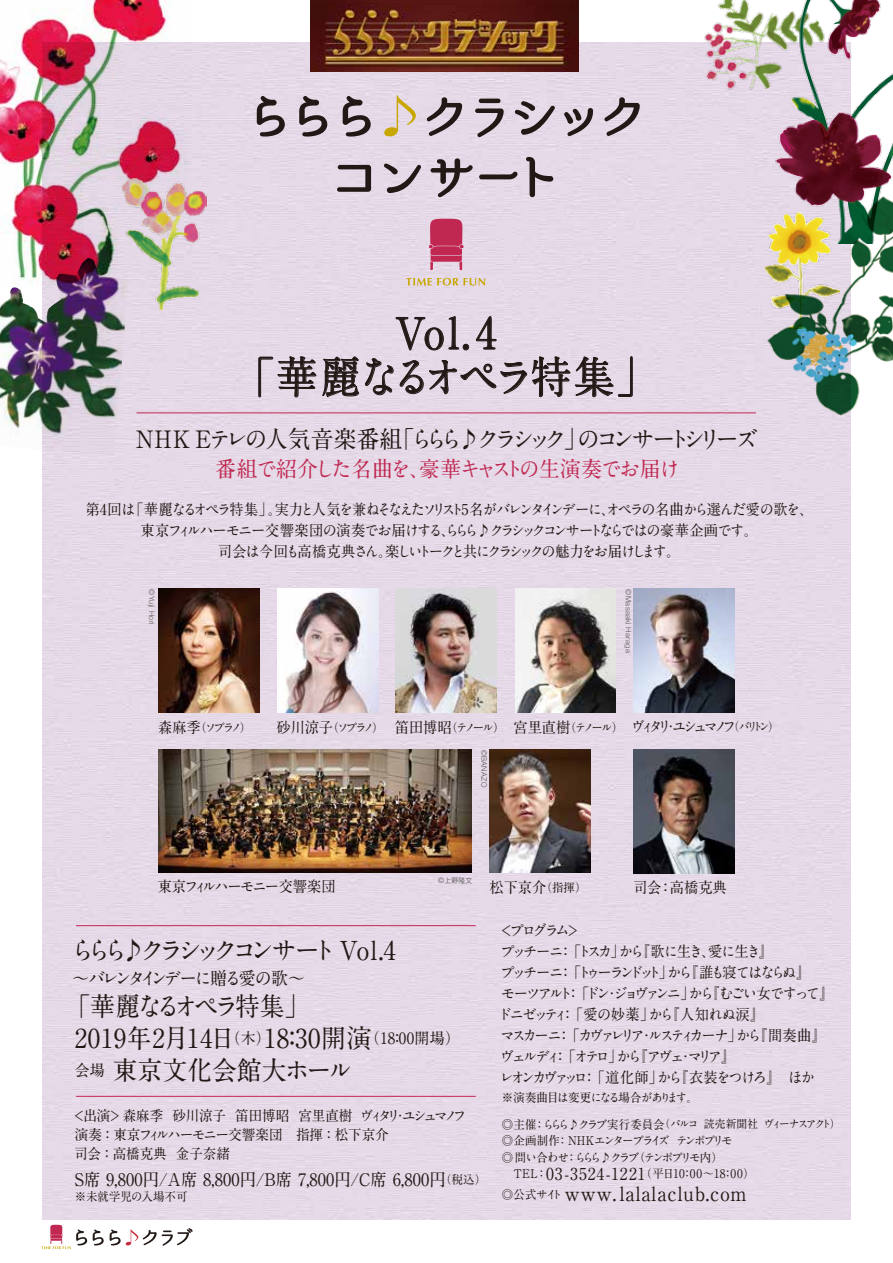
<style>
.page{position:relative;width:893px;height:1263px;background:#fff}
.page>*{position:absolute;margin:0;border:0;box-sizing:border-box;transform-origin:0 0}
.t1{font:700 43.5px/44.2px "A1 Mincho Std";letter-spacing:-.075em;color:#221815;text-align:center;scale:.95 1}
.t2{font:700 26.1px/32.1px "A1 Mincho Std";color:#221815;scale:.95 1}
.t3{font:700 26.1px "A1 Mincho Std";letter-spacing:-.24em;color:#221815;scale:.95 1}
.t4{font:700 24px "A1 Mincho Std";letter-spacing:-.17em;color:#221815;scale:.95 1}
.t5{font:700 21.75px "A1 Mincho Std";letter-spacing:-.055em;color:#c02851;scale:.95 1}
.t6{font:700 19.5px "A1 Mincho Std";letter-spacing:.05em;color:#221815;scale:.95 1}
.t7{font:700 18px "A1 Mincho Std";letter-spacing:-.155em;color:#221815;scale:.95 1}
.t8{font:700 17.25px "A1 Mincho Std";letter-spacing:.01em;color:#221815;scale:.95 1}
.t9{font:700 15px/21px "A1 Mincho Std";letter-spacing:-.195em;color:#221815;scale:.75 1}
.t10{font:700 15px/21px "A1 Mincho Std";letter-spacing:-.125em;color:#221815;text-align:center;scale:.95 1}
.t11{font:700 15px "A1 Mincho Std";letter-spacing:-.275em;color:#221815;scale:.9 1}
.t12{font:700 15px "A1 Mincho Std";letter-spacing:-.16em;color:#221815;scale:.95 1}
.t13{font:700 15px "A1 Mincho Std";letter-spacing:-.1em;color:#221815;scale:.95 1}
.t14{font:700 14.25px/18.8px "A1 Mincho Std";color:#221815;scale:.75 1}
.t15{font:700 12px/16.5px "A1 Mincho Std";letter-spacing:-.13em;color:#221815;scale:.95 1}
.t16{font:700 12px "A1 Mincho Std";letter-spacing:-.27em;color:#221815;scale:.95 1}
.t17{font:700 12px "A1 Mincho Std";letter-spacing:-.085em;color:#221815;scale:.95 1}
.t18{font:700 12px "A1 Mincho Std";color:#221815;scale:.95 1}
.t19{font:700 11.25px "A1 Mincho Std";letter-spacing:-.185em;color:#221815;scale:.95 1}
.t20{font:300 7.5px "Helvetica Neue";letter-spacing:.05em;color:#595757}
.t21{font:6.75px "Koz Go Pr 6 N";color:#595757}
.s1{font-size:15px}
.s2{font-size:12px}
.s3{font-family:"Helvetica Neue";font-weight:300;font-size:7.5px}
.s4{font-size:16.5px}
</style>
<div class="page">
<div style="left:43px;top:43px;width:807px;height:1176px;background:#e6dae8"></div>
<img style="left:674px;top:23px;width:42px;height:89px">
<img style="left:716px;top:0;width:177px;height:243px">
<img style="left:763px;top:195px;width:130px;height:222px">
<img style="left:0;top:0;width:192px;height:258px">
<img style="left:122px;top:179px;width:84px;height:131px">
<img style="left:0;top:258px;width:136px;height:197px">
<img style="left:310px;top:0;width:269px;height:72px">
<svg style="left:93px;top:1229px;width:11px;height:16px"></svg>
<svg style="left:110px;top:1228px;width:83px;height:18px"></svg>
<svg style="left:41px;top:1225px;width:46px;height:24px"></svg>
<svg style="left:258px;top:349px;width:101px;height:49px;background:#b8acb7"></svg>
<svg style="left:365px;top:316px;width:268px;height:81px;background:#d0c4d0"></svg>
<hr style="left:137px;top:412px;width:619px;height:1px;background:#c02851">
<img style="left:634px;top:589px;width:100px;height:124px">
<img style="left:158px;top:589px;width:101px;height:124px">
<img style="left:277px;top:589px;width:101px;height:124px">
<img style="left:396px;top:589px;width:101px;height:124px">
<img style="left:515px;top:589px;width:101px;height:124px">
<img style="left:490px;top:749px;width:101px;height:124px">
<img style="left:634px;top:749px;width:100px;height:124px">
<img style="left:158px;top:749px;width:314px;height:124px">
<hr style="left:76px;top:925px;width:400px;height:1px;background:#c02851">
<hr style="left:76px;top:1096px;width:400px;height:1px;background:#c02851">
<svg style="left:257px;top:96px;width:28px;height:41px"></svg>
<svg style="left:299px;top:96px;width:29px;height:41px"></svg>
<svg style="left:343px;top:96px;width:28px;height:41px"></svg>
<svg style="left:384px;top:95px;width:32px;height:41px"></svg>
<svg style="left:427px;top:97px;width:35px;height:39px"></svg>
<svg style="left:475px;top:99px;width:29px;height:38px"></svg>
<svg style="left:515px;top:101px;width:40px;height:34px"></svg>
<svg style="left:564px;top:108px;width:29px;height:28px"></svg>
<svg style="left:604px;top:97px;width:36px;height:39px"></svg>
<svg style="left:337px;top:165px;width:34px;height:27px"></svg>
<svg style="left:384px;top:163px;width:37px;height:30px"></svg>
<svg style="left:431px;top:158px;width:42px;height:39px;background:#a89da6"></svg>
<svg style="left:479px;top:172px;width:39px;height:7px"></svg>
<svg style="left:526px;top:157px;width:27px;height:40px"></svg>
<svg style="left:406px;top:278px;width:79px;height:8px"></svg>
<svg style="left:429px;top:219px;width:35px;height:51px;background:#c95375"></svg>
<h1 class="t1" style="left:233px;top:305px;width:449px">Vol.4<br>「華麗なるオペラ特集」</h1>
<h3 class="t4" style="left:136px;top:419px;width:656px">NHK Eテレの人気音楽番組「ららら♪クラシック」のコンサートシリーズ</h3>
<h3 class="t5" style="left:216px;top:451px;width:490px">番組で紹介した名曲を、豪華キャストの生演奏でお届け</h3>
<p class="t10" style="left:85px;top:497px;width:768px">第4回は「華麗なるオペラ特集」。実力と人気を兼ねそなえたソリスト5名がバレンタインデーに、オペラの名曲から選んだ愛の歌を、東京フィルハーモニー交響楽団の演奏でお届けする、ららら♪クラシックコンサートならではの豪華企画です。<br>司会は今回も高橋克典さん。楽しいトークと共にクラシックの魅力をお届けします。</p>
<p class="t20" style="left:158px;top:589px;width:37px;rotate:90deg">©Yuji Hori</p>
<p class="t20" style="left:634px;top:589px;width:65px;rotate:90deg">©Masaaki Haraga</p>
<p class="t15" style="left:158px;top:717px;width:99px"><span class="s1">森麻季</span>（ソプラノ）</p>
<p class="t11" style="left:631px;top:714px;width:166px">ヴィタリ・ユシュマノフ<span class="s2">（バリトン）</span></p>
<p class="t16" style="left:277px;top:717px;width:366px"><span class="s1">砂川涼子</span>（ソプラノ） <span class="s1">笛田博昭</span>（テノール） <span class="s1">宮里直樹</span>（テノール）</p>
<p class="t20" style="left:490px;top:749px;width:39px;rotate:90deg">©BANAZO</p>
<p class="t13" style="left:158px;top:874px;width:189px">東京フィルハーモニー交響楽団</p>
<p class="t21" style="left:438px;top:876px;width:36px"><span class="s3">©</span>上野隆文</p>
<p class="t12" style="left:489px;top:875px;width:104px">松下京介<span class="s2">（指揮）</span></p>
<p class="t12" style="left:633px;top:875px;width:100px">司会：高橋克典</p>
<h2 class="t3" style="left:70px;top:929px;width:344px">ららら♪クラシックコンサート Vol.4</h2>
<p class="t7" style="left:72px;top:963px;width:246px">～バレンタインデーに贈る愛の歌～</p>
<h2 class="t2" style="left:75px;top:986px;width:407px;text-indent:-9px">「華麗なるオペラ特集」<br>2019年2月14日<sup>（木）</sup>18：30開演<sup>（18：00開場）</sup><sup>会場</sup> 東京文化会館大ホール</h2>
<p class="t14" style="left:74px;top:1105px;width:524px">＜出演＞ 森麻季 砂川涼子 笛田博昭 宮里直樹 ヴィタリ・ユシュマノフ演奏 ：東京フィルハーモニー交響楽団　指揮 ：松下京介<br>司会 ：高橋克典 金子奈緒</p>
<p class="t8" style="left:75px;top:1165px;width:434px">S席 9,800円/A席 8,800円/B席 7,800円/C席 6,800円<span class="s2">（税込）</span></p>
<p class="t18" style="left:75px;top:1187px;width:120px">※未就学児の入場不可</p>
<p class="t9" style="left:498px;top:918px;width:449px">＜プログラム＞<br>プッチーニ：「トスカ」から『歌に生き、愛に生き』<br>プッチーニ：「トゥーランドット」から『誰も寝てはならぬ』<br>モーツアルト：「ドン・ジョヴァンニ」から『むごい女ですって』ドニゼッティ：「愛の妙薬」から『人知れぬ涙』<br>マスカーニ：「カヴァレリア・ルスティカーナ」から『間奏曲』ヴェルディ：「オテロ」から『アヴェ・マリア』<br>レオンカヴァッロ：「道化師」から『衣装をつけろ』　ほか</p>
<p class="t17" style="left:502px;top:1087px;width:208px">※演奏曲目は変更になる場合があります。</p>
<p class="t19" style="left:502px;top:1115px;width:358px"><span class="s2">◎主催：ららら♪クラブ実行委員会</span>（パルコ 読売新聞社 ヴィーナスアクト）</p>
<p class="t15" style="left:502px;top:1131px;width:268px">◎企画制作：NHKエンタープライズ テンポプリモ<br>◎ 問い合わせ：ららら♪クラブ（テンポプリモ内）　TEL：<span class="s4">03-3524-1221</span>（平日10：00～18：00）</p>
<h3 class="t6" style="left:502px;top:1177px;width:259px"><span class="s2">◎公式サイト</span>www. lalalaclub.com</h3>
</div>
